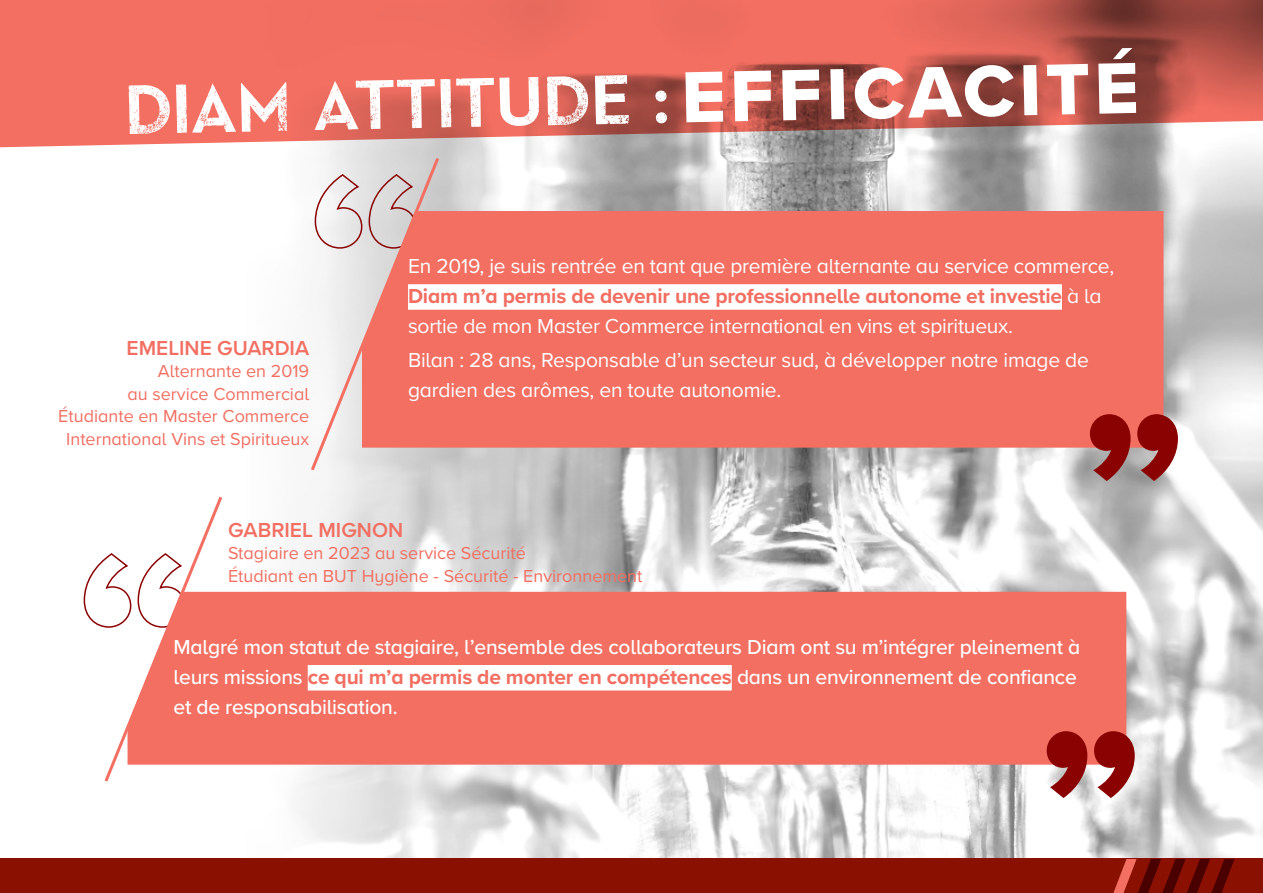
<style>
.page{position:relative;width:1263px;height:893px;background:#fff}
.page>*{position:absolute;margin:0;border:0;box-sizing:border-box;transform-origin:0 0}
.t1{font:54px "Diam Sky Fall Done 2022";color:#fff}
.t2{font:21px/30px "Proxima Nova A";letter-spacing:-.01em;color:#fff}
.t3{font:500 21px/30px "Proxima Nova A";letter-spacing:-.01em;color:#fff}
.t4{font:600 21px "Proxima Nova A";color:#f26f62}
.t5{font:18px/22.5px "Proxima Nova A";color:#f26f62;text-align:right}
.s1{font-family:"Proxima Nova A Extrabld";font-size:75px}
.s2{font-weight:700;color:#f26f62}
</style>
<div class="page">
<img style="left:119px;top:148px;width:1144px;height:711px">
<div style="left:0;top:859px;width:1263px;height:34px;background:#8a1002"></div>
<svg style="left:1113px;top:859px;width:121px;height:34px"></svg>
<div style="left:225px;top:592px;width:901px;height:173px;background:#f26f62"></div>
<svg style="left:1047px;top:731px;width:88px;height:67px;background:#b15150"></svg>
<div style="left:442px;top:211px;width:721px;height:237px;background:#f26f62"></div>
<svg style="left:308px;top:155px;width:134px;height:319px"></svg>
<svg style="left:1090px;top:414px;width:88px;height:67px;background:#a14241"></svg>
<svg style="left:83px;top:493px;width:142px;height:292px"></svg>
<svg style="left:0;top:0;width:1263px;height:148px;background:#d56c61"></svg>
<div style="left:308px;top:665px;width:424px;height:25px;background:#fff"></div>
<div style="left:408px;top:284px;width:654px;height:26px;background:#fff"></div>
<p class="t1" style="left:124px;top:70px;width:1016px;rotate:-1deg">Diam attitude : <span class="s1">EFFICACITÉ</span></p>
<p class="t4" style="left:127px;top:332px;width:184px">EMELINE GUARDIA</p>
<p class="t5" style="left:58px;top:359px;width:252px">Alternante en 2019<br>au service Commercial<br>Étudiante en Master Commerce<br>International Vins et Spiritueux</p>
<p class="t2" style="left:408px;top:250px;width:708px">En 2019, je suis rentrée en tant que première alternante au service commerce,<br><span class="s2">Diam m’a permis de devenir une professionnelle autonome et investie</span> à la sortie de mon Master Commerce international en vins et spiritueux.</p>
<p class="t2" style="left:408px;top:344px;width:682px">Bilan : 28 ans, Responsable d’un secteur sud, à développer notre image de gardien des arômes, en toute autonomie.</p>
<p class="t4" style="left:228px;top:514px;width:177px">GABRIEL MIGNON</p>
<p class="t5" style="left:228px;top:541px;width:299px">Stagiaire en 2023 au service Sécurité</p>
<p class="t5" style="left:228px;top:564px;width:416px">Étudiant en BUT Hygiène - Sécurité - Environnement</p>
<p class="t3" style="left:174px;top:631px;width:908px">Malgré mon statut de stagiaire, l’ensemble des collaborateurs Diam ont su m’intégrer pleinement à leurs missions <span class="s2">ce qui m’a permis de monter en compétences</span> dans un environnement de confiance et de responsabilisation.</p>
</div>
